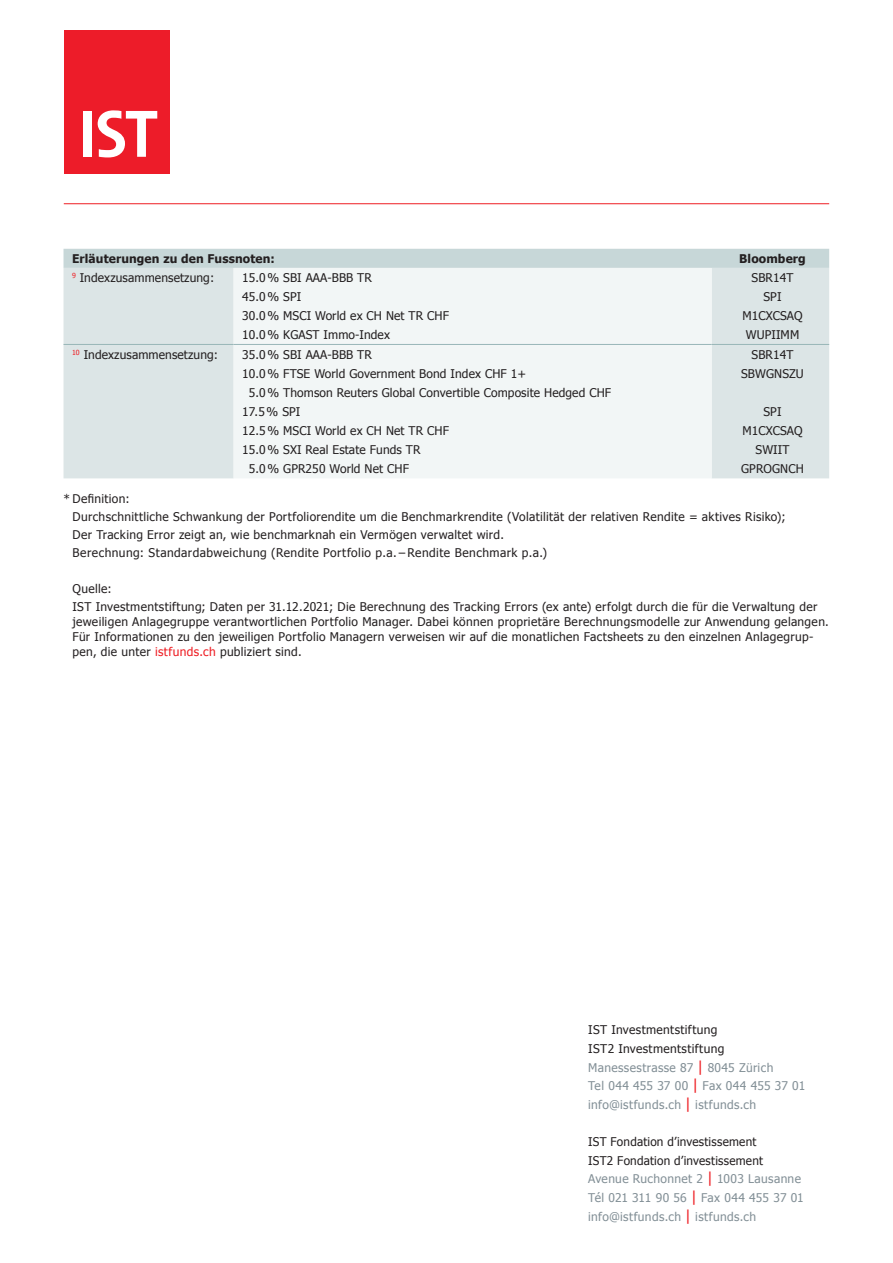
<style>
.page{position:relative;width:893px;height:1263px;background:#fff}
.page>*{position:absolute;margin:0;border:0;box-sizing:border-box;transform-origin:0 0}
.Grundtext{font:12px/15px "Tahoma";letter-spacing:.025em;color:#231f20}
.t1{font:12px "Tahoma";letter-spacing:.03em;color:#828f96}
.t2{font:700 12px "Tahoma";letter-spacing:.01em;color:#231f20}
.t3{font:12px "Tahoma";letter-spacing:.01em;color:#828f96}
.s1{color:#ee1d23}
.s2{font-size:15px;color:#ee1d23}
</style>
<div class="page">
<hr style="left:64px;top:203px;width:765px;height:1px;background:#ee1d23">
<div style="left:65px;top:31px;width:105px;height:143px;background:#ed1c29"></div>
<div style="left:83px;top:111px;width:9px;height:46px;background:#fff"></div>
<svg style="left:98px;top:110px;width:59px;height:47px"></svg>
<div style="left:64px;top:249px;width:765px;height:19px;background:#c7d7d8"></div>
<div style="left:64px;top:268px;width:765px;height:210px;background:#dce5e6"></div>
<div style="left:234px;top:268px;width:478px;height:210px;background:#f2f6f6"></div>
<hr style="left:234px;top:344px;width:478px;height:1px;background:#99b6b8">
<hr style="left:712px;top:344px;width:117px;height:1px;background:#99b6b8">
<hr style="left:64px;top:344px;width:170px;height:1px;background:#99b6b8">
<p class="t2" style="left:72px;top:250px;width:204px">Erläuterungen zu den Fussnoten:</p>
<p class="t2" style="left:739px;top:250px;width:68px">Bloomberg</p>
<p class="Grundtext" style="left:72px;top:270px;width:144px"><sup>9</sup> Indexzusammensetzung:</p>
<p class="Grundtext" style="left:242px;top:270px;width:131px">15.0% SBI AAA-BBB TR</p>
<p class="Grundtext" style="left:751px;top:270px;width:43px">SBR14T</p>
<p class="Grundtext" style="left:242px;top:289px;width:61px">45.0% SPI</p>
<p class="Grundtext" style="left:763px;top:289px;width:20px">SPI</p>
<p class="Grundtext" style="left:242px;top:308px;width:208px">30.0% MSCI World ex CH Net TR CHF</p>
<p class="Grundtext" style="left:742px;top:308px;width:62px">M1CXCSAQ</p>
<p class="Grundtext" style="left:242px;top:327px;width:149px">10.0% KGAST Immo-Index</p>
<p class="Grundtext" style="left:746px;top:327px;width:55px">WUPIIMM</p>
<p class="Grundtext" style="left:72px;top:346px;width:148px"><sup>10</sup> Indexzusammensetzung:</p>
<p class="Grundtext" style="left:242px;top:346px;width:131px">35.0% SBI AAA-BBB TR</p>
<p class="Grundtext" style="left:751px;top:346px;width:43px">SBR14T</p>
<p class="Grundtext" style="left:242px;top:365px;width:286px">10.0% FTSE World Government Bond Index CHF 1+</p>
<p class="Grundtext" style="left:741px;top:365px;width:64px">SBWGNSZU</p>
<p class="Grundtext" style="left:249px;top:384px;width:364px">5.0% Thomson Reuters Global Convertible Composite Hedged CHF</p>
<p class="Grundtext" style="left:242px;top:404px;width:60px">17.5% SPI</p>
<p class="Grundtext" style="left:763px;top:404px;width:20px">SPI</p>
<p class="Grundtext" style="left:242px;top:423px;width:208px">12.5% MSCI World ex CH Net TR CHF</p>
<p class="Grundtext" style="left:742px;top:423px;width:62px">M1CXCSAQ</p>
<p class="Grundtext" style="left:242px;top:442px;width:180px">15.0% SXI Real Estate Funds TR</p>
<p class="Grundtext" style="left:755px;top:442px;width:35px">SWIIT</p>
<p class="Grundtext" style="left:249px;top:461px;width:162px">5.0% GPR250 World Net CHF</p>
<p class="Grundtext" style="left:741px;top:461px;width:64px">GPROGNCH</p>
<p class="Grundtext" style="left:64px;top:491px;width:68px">* Definition:</p>
<p class="Grundtext" style="left:73px;top:509px;width:715px">Durchschnittliche Schwankung der Portfoliorendite um die Benchmarkrendite (Volatilität der relativen Rendite = aktives Risiko);</p>
<p class="Grundtext" style="left:73px;top:527px;width:433px">Der Tracking Error zeigt an, wie benchmarknah ein Vermögen verwaltet wird.</p>
<p class="Grundtext" style="left:73px;top:545px;width:476px">Berechnung: Standardabweichung (Rendite Portfolio p.a. – Rendite Benchmark p.a.)</p>
<p class="Grundtext" style="left:73px;top:581px;width:41px">Quelle:</p>
<p class="Grundtext" style="left:73px;top:599px;width:758px">IST Investmentstiftung; Daten per 31.12.2021; Die Berechnung des Tracking Errors (ex ante) erfolgt durch die für die Verwaltung der jeweiligen Anlagegruppe verantwortlichen Portfolio Manager. Dabei können proprietäre Berechnungsmodelle zur Anwendung gelangen.<br>Für Informationen zu den jeweiligen Portfolio Managern verweisen wir auf die monatlichen Factsheets zu den einzelnen Anlagegrup&shy;pen, die unter <span class="s1">istfunds.ch</span> publiziert sind.</p>
<p class="Grundtext" style="left:588px;top:1021px;width:131px">IST Investmentstiftung</p>
<p class="Grundtext" style="left:588px;top:1040px;width:138px">IST2 Investmentstiftung</p>
<p class="t1" style="left:588px;top:1059px;width:187px">Manessestrasse 87 <span class="s2">|</span> 8045 Zürich</p>
<p class="t1" style="left:588px;top:1078px;width:218px">Tel 044 455 37 00 <span class="s2">|</span> Fax 044 455 37 01</p>
<p class="t1" style="left:588px;top:1096px;width:169px">info@istfunds.ch <span class="s2">|</span> istfunds.ch</p>
<p class="Grundtext" style="left:588px;top:1133px;width:170px">IST Fondation dʼinvestissement</p>
<p class="Grundtext" style="left:588px;top:1152px;width:176px">IST2 Fondation dʼinvestissement</p>
<p class="t1" style="left:588px;top:1171px;width:214px">Avenue Ruchonnet 2 <span class="s2">|</span> 1003 Lausanne</p>
<p class="t3" style="left:588px;top:1189px;width:217px">Tél 021 311 90 56 <span class="s2">|</span> Fax 044 455 37 01</p>
<p class="t1" style="left:588px;top:1208px;width:169px">info@istfunds.ch <span class="s2">|</span> istfunds.ch</p>
</div>
